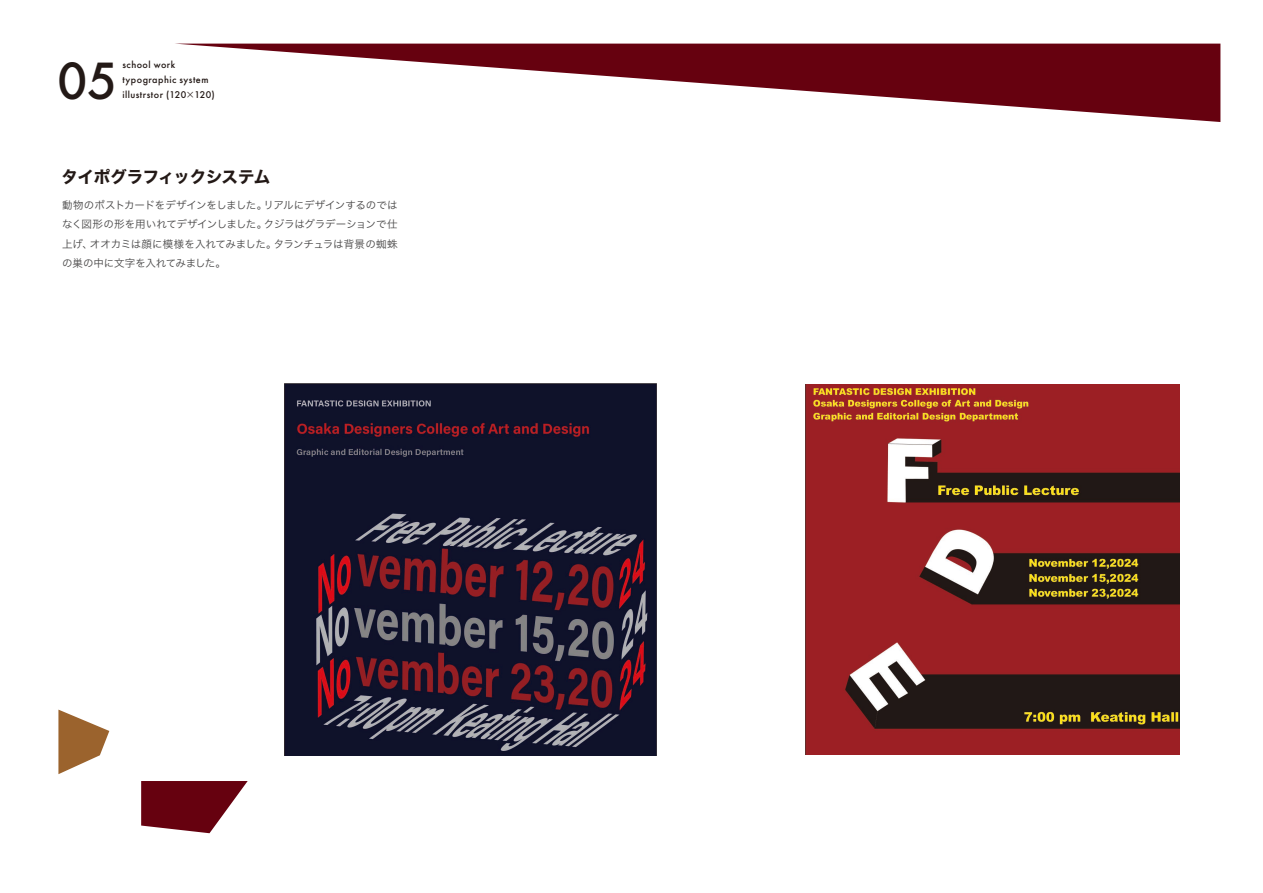
<style>
.page{position:relative;width:1263px;height:893px;background:#fff}
.page>*{position:absolute;margin:0;border:0;box-sizing:border-box;transform-origin:0 0}
.t1{font:500 48.3px "Futura";color:#231916}
.t2{font:16.5px "Hiragino Sans W7";letter-spacing:-.03em;color:#231916}
.t3{font:10.5px/19.5px "Hiragino Sans W3";letter-spacing:-.015em;color:#494848;text-align:justify}
.t4{font:500 9px/15px "Futura";letter-spacing:.05em;color:#231916}
.s1{font-family:"Koz Go Pr 6 N";font-weight:400}
</style>
<div class="page">
<svg style="left:180px;top:44px;width:1040px;height:78px"></svg>
<img style="left:284px;top:384px;width:373px;height:371px">
<img style="left:805px;top:384px;width:374px;height:371px">
<svg style="left:141px;top:781px;width:107px;height:52px"></svg>
<svg style="left:58px;top:710px;width:51px;height:64px"></svg>
<h1 class="t1" style="left:58px;top:48px;width:61px">05</h1>
<p class="t4" style="left:122px;top:57px;width:88px">school work typographic system</p>
<p class="t4" style="left:122px;top:87px;width:94px">illustrstor (120<span class="s1">×</span>120)</p>
<h2 class="t2" style="left:61px;top:164px;width:210px">タイポグラフィックシステム</h2>
<p class="t3" style="left:62px;top:194px;width:337px">動物のポストカードをデザインをしました。リアルにデザインするのではなく図形の形を用いれてデザインしました。クジラはグラデーションで仕上げ、オオカミは顔に模様を入れてみました。タランチュラは背景の蜘蛛の巣の中に文字を入れてみました。</p>
</div>
